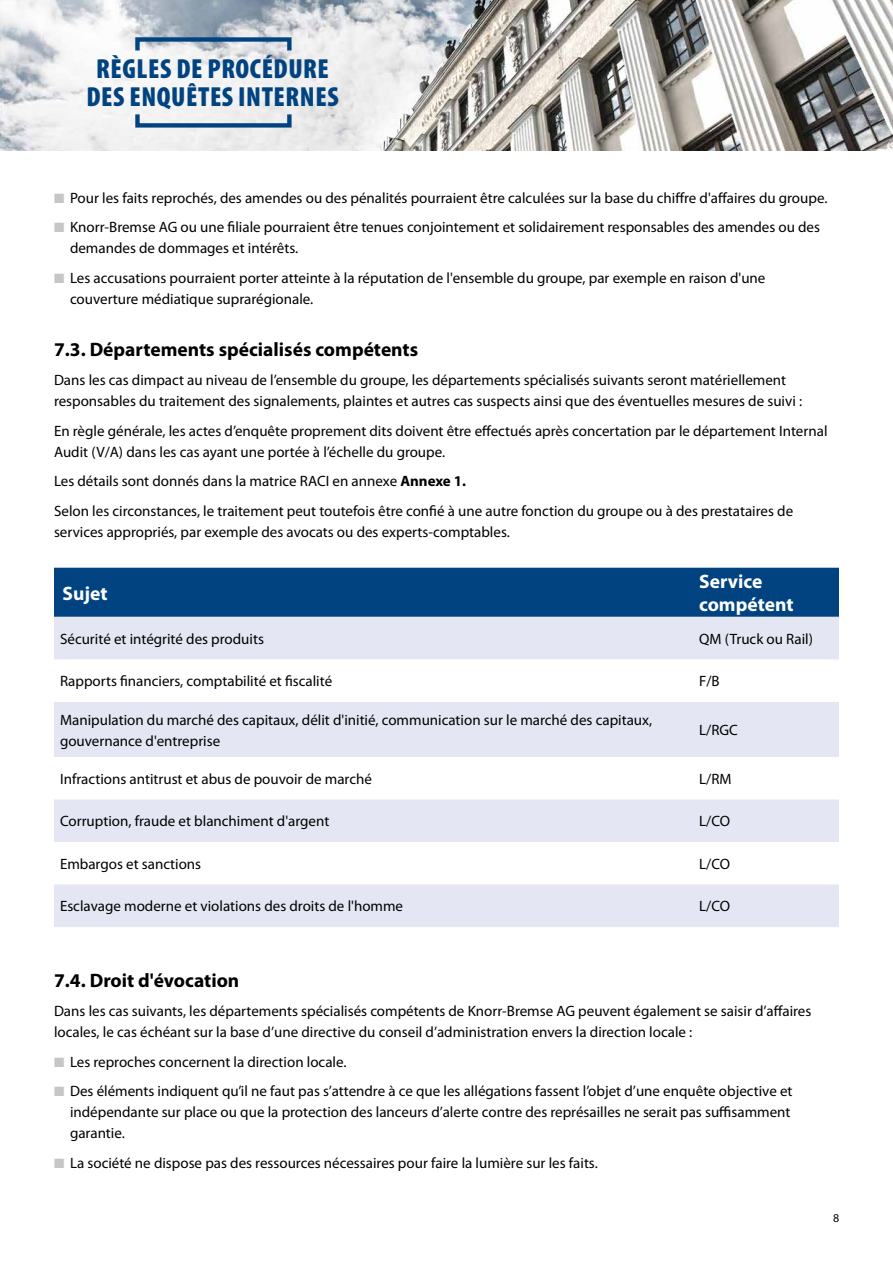
<style>
.page{position:relative;width:893px;height:1263px;background:#fff}
.page>*{position:absolute;margin:0;border:0;box-sizing:border-box;transform-origin:0 0}
.t1{font:900 condensed 27.75px/27.8px "Myriad Pro";letter-spacing:.02em;color:#004380;text-align:center}
.t2{font:700 19.5px "Myriad Pro";color:#000}
.t3{font:700 19.5px/22.5px "Myriad Pro";color:#fff}
.t4{font:15px/21px "Myriad Pro";color:#000}
.t5{font:12px "Myriad Pro";color:#000}
.s1{color:#c6c6c6}
.s2{font-weight:700}
</style>
<div class="page">
<div style="left:54px;top:568px;width:785px;height:49px;background:#004380"></div>
<svg style="left:54px;top:617px;width:785px;height:310px;fill:#e4e7f3"></svg>
<img style="left:0;top:0;width:893px;height:151px">
<div style="left:135px;top:37px;width:157px;height:16px;border:4px solid #004380"></div>
<div style="left:135px;top:112px;width:157px;height:16px;border:4px solid #004380"></div>
<h1 class="t1" style="left:87px;top:55px;width:254px">RÈGLES DE PROCÉDURE<br>DES ENQUÊTES INTERNES</h1>
<p class="t4" style="left:54px;top:187px;width:775px"><span class="s1">■</span> Pour les faits reprochés, des amendes ou des pénalités pourraient être calculées sur la base du chiffre d'affaires du groupe.</p>
<p class="t4" style="left:70px;top:217px;width:751px;text-indent:-16px"><span class="s1">■</span> Knorr-Bremse AG ou une filiale pourraient être tenues conjointement et solidairement responsables des amendes ou des demandes de dommages et intérêts.</p>
<p class="t4" style="left:70px;top:267px;width:697px;text-indent:-16px"><span class="s1">■</span> Les accusations pourraient porter atteinte à la réputation de l'ensemble du groupe, par exemple en raison d'une couverture médiatique suprarégionale.</p>
<h2 class="t2" style="left:54px;top:338px;width:366px">7.3. Départements spécialisés compétents</h2>
<p class="t4" style="left:54px;top:370px;width:750px">Dans les cas dimpact au niveau de l’ensemble du groupe, les départements spécialisés suivants seront matériellement responsables du traitement des signalements, plaintes et autres cas suspects ainsi que des éventuelles mesures de suivi :</p>
<p class="t4" style="left:54px;top:420px;width:775px">En règle générale, les actes d’enquête proprement dits doivent être effectués après concertation par le département Internal<br>Audit (V/A) dans les cas ayant une portée à l’échelle du groupe.</p>
<p class="t4" style="left:54px;top:467px;width:741px;line-height:29.5px">Les détails sont donnés dans la matrice RACI en annexe <span class="s2">Annexe 1.<br></span>Selon les circonstances, le traitement peut toutefois être confié à une autre fonction du groupe ou à des prestataires de</p>
<p class="t4" style="left:54px;top:521px;width:457px">services appropriés, par exemple des avocats ou des experts-comptables.</p>
<h2 class="t3" style="left:63px;top:582px;width:47px">Sujet</h2>
<h2 class="t3" style="left:699px;top:571px;width:96px">Service compétent</h2>
<p class="t4" style="left:60px;top:628px;width:205px">Sécurité et intégrité des produits</p>
<p class="t4" style="left:699px;top:628px;width:115px">QM (Truck ou Rail)</p>
<p class="t4" style="left:60px;top:671px;width:274px">Rapports financiers, comptabilité et fiscalité</p>
<p class="t4" style="left:699px;top:671px;width:22px">F/B</p>
<p class="t4" style="left:60px;top:709px;width:594px">Manipulation du marché des capitaux, délit d'initié, communication sur le marché des capitaux, gouvernance d'entreprise</p>
<p class="t4" style="left:699px;top:720px;width:40px">L/RGC</p>
<p class="t4" style="left:60px;top:769px;width:313px">Infractions antitrust et abus de pouvoir de marché</p>
<p class="t4" style="left:699px;top:769px;width:34px">L/RM</p>
<p class="t4" style="left:60px;top:811px;width:271px">Corruption, fraude et blanchiment d'argent</p>
<p class="t4" style="left:699px;top:811px;width:32px">L/CO</p>
<p class="t4" style="left:60px;top:854px;width:143px">Embargos et sanctions</p>
<p class="t4" style="left:699px;top:854px;width:32px">L/CO</p>
<p class="t4" style="left:60px;top:896px;width:345px">Esclavage moderne et violations des droits de l'homme</p>
<p class="t4" style="left:699px;top:896px;width:32px">L/CO</p>
<h2 class="t2" style="left:54px;top:969px;width:187px">7.4. Droit d'évocation</h2>
<p class="t4" style="left:54px;top:1001px;width:759px">Dans les cas suivants, les départements spécialisés compétents de Knorr-Bremse AG peuvent également se saisir d’affaires locales, le cas échéant sur la base d’une directive du conseil d’administration envers la direction locale :</p>
<p class="t4" style="left:54px;top:1051px;width:294px"><span class="s1">■</span> Les reproches concernent la direction locale.</p>
<p class="t4" style="left:70px;top:1081px;width:724px;text-indent:-16px"><span class="s1">■</span> Des éléments indiquent qu’il ne faut pas s’attendre à ce que les allégations fassent l’objet d’une enquête objective et indépendante sur place ou que la protection des lanceurs d’alerte contre des représailles ne serait pas suffisamment garantie.</p>
<p class="t4" style="left:54px;top:1152px;width:545px"><span class="s1">■</span> La société ne dispose pas des ressources nécessaires pour faire la lumière sur les faits.</p>
<p class="t5" style="left:833px;top:1211px;width:8px">8</p>
</div>
